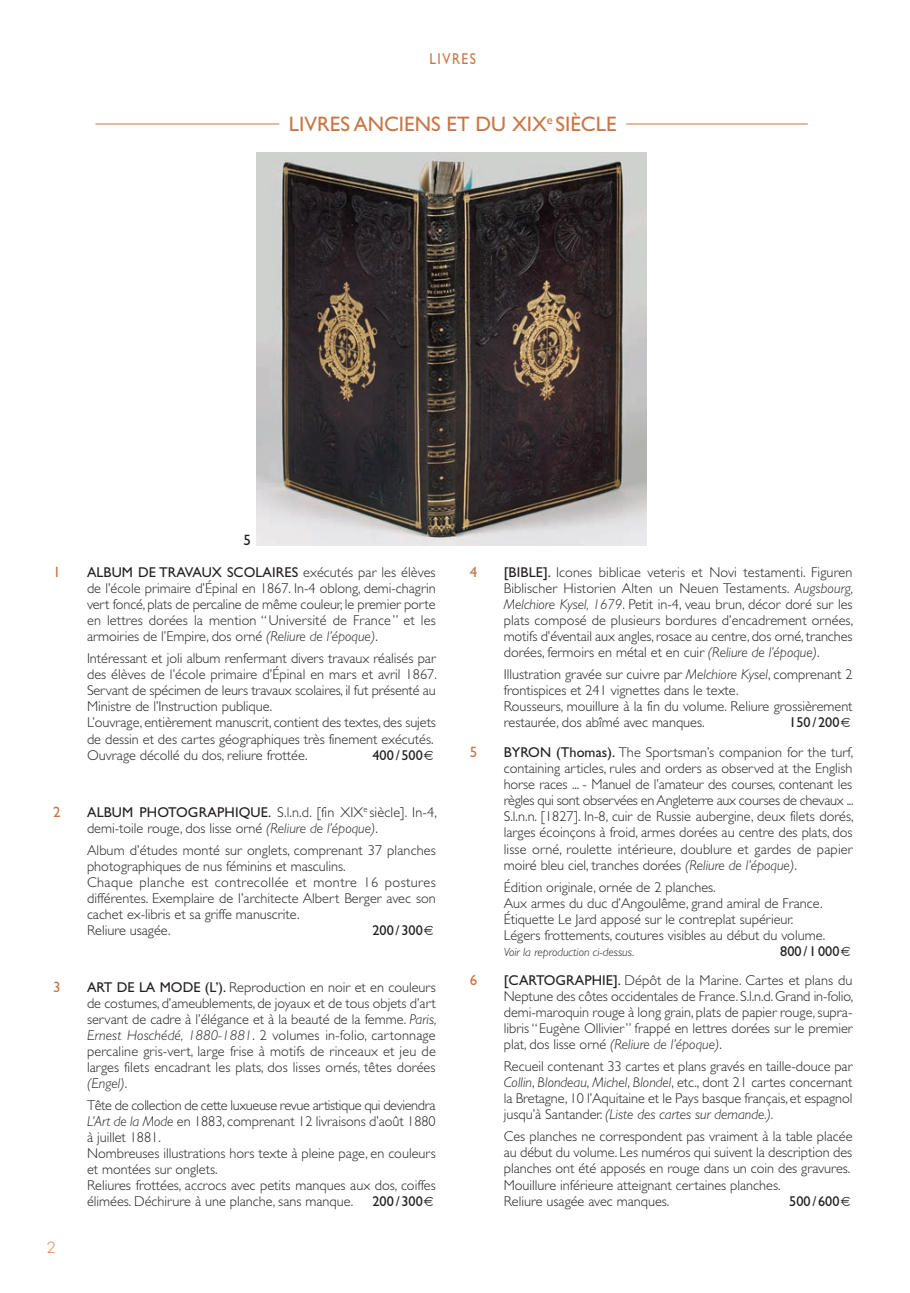
<style>
.page{position:relative;width:910px;height:1293px;background:#fff}
.page>*{position:absolute;margin:0;border:0;box-sizing:border-box;transform-origin:0 0}
.t1{font:21px "Gill Sans";color:#c97644}
.t2{font:15.75px "Gill Sans";letter-spacing:.11em;color:#c97644;scale:.85 1}
.t3{font:15px "Gill Sans";color:#c97644}
.t4{font:300 15px "Futura";color:#c97644}
.t5{font:15px "Gill Sans";color:#231f20}
.t6{font:300 14.25px/16px "Gill Sans";color:#231f20}
.t7{font:14.25px "Gill Sans";color:#231f20}
.t8{font:italic 300 12px "Gill Sans";color:#231f20}
.s1{font-weight:400}
.s2{font-style:italic}
</style>
<div class="page">
<hr style="left:626px;top:124px;width:182px;height:1px;background:#c97644">
<hr style="left:96px;top:124px;width:183px;height:1px;background:#c97644">
<img style="left:256px;top:152px;width:390px;height:393px">
<p class="t2" style="left:429px;top:53px;width:56px">LIVRES</p>
<h1 class="t1" style="left:289px;top:117px;width:329px">LIVRES ANCIENS ET DU XIX<sup>e</sup> SIÈCLE</h1>
<p class="t5" style="left:243px;top:535px;width:9px">5</p>
<p class="t3" style="left:53px;top:566px;width:9px">1</p>
<p class="t6" style="left:87px;top:565px;width:350px;text-align:justify"><span class="s1">ALBUM DE TRAVAUX SCOLAIRES</span> exécutés par les élèves de l’école primaire d’Épinal en 1867. In-4 oblong, demi-chagrin vert foncé, plats de percaline de même couleur, le premier porte en lettres dorées la mention “Université de France” et les armoiries de l’Empire, dos orné <span class="s2">(Reliure de l’époque)</span>.</p>
<p class="t6" style="left:87px;top:652px;width:351px">Intéressant et joli album renfermant divers travaux réalisés par des élèves de l’école primaire d’Épinal en mars et avril 1867.<br>Servant de spécimen de leurs travaux scolaires, il fut présenté au Ministre de l’Instruction publique.<br>L’ouvrage, entièrement manuscrit, contient des textes, des sujets de dessin et des cartes géographiques très finement exécutés.<br>Ouvrage décollé du dos, reliure frottée.</p>
<p class="t7" style="left:372px;top:749px;width:52px">400/500</p>
<p class="t3" style="left:53px;top:806px;width:9px">2</p>
<p class="t6" style="left:87px;top:805px;width:351px"><span class="s1">ALBUM PHOTOGRAPHIQUE.</span> S.l.n.d. [fin XIX<sup>e</sup> siècle]. In-4, demi-toile rouge, dos lisse orné <span class="s2">(Reliure de l’époque)</span>.</p>
<p class="t6" style="left:87px;top:843px;width:350px">Album d’études monté sur onglets, comprenant 37 planches photographiques de nus féminins et masculins.<br>Chaque planche est contrecollée et montre 16 postures différentes. Exemplaire de l’architecte Albert Berger avec son cachet ex-libris et sa griffe manuscrite.<br>Reliure usagée.</p>
<p class="t7" style="left:372px;top:925px;width:52px">200 / 300</p>
<p class="t3" style="left:53px;top:981px;width:9px">3</p>
<p class="t6" style="left:87px;top:980px;width:351px;text-align:justify"><span class="s1">ART DE LA MODE (L’).</span> Reproduction en noir et en couleurs de costumes, d’ameublements, de joyaux et de tous objets d’art servant de cadre à l’élégance et à la beauté de la femme. <span class="s2">Paris, Ernest Hoschédé, 1880-1881</span>. 2 volumes in-folio, cartonnage percaline gris-vert, large frise à motifs de rinceaux et jeu de larges filets encadrant les plats, dos lisses ornés, têtes dorées <span class="s2">(Engel)</span>.</p>
<p class="t6" style="left:87px;top:1098px;width:350px">Tête de collection de cette luxueuse revue artistique qui deviendra <span class="s2">L’Art de la Mode</span> en 1883, comprenant 12 livraisons d’août 1880 à juillet 1881.<br>Nombreuses illustrations hors texte à pleine page, en couleurs et montées sur onglets.<br>Reliures frottées, accrocs avec petits manques aux dos, coiffes élimées. Déchirure à une planche, sans manque.</p>
<p class="t7" style="left:372px;top:1196px;width:52px">200 / 300</p>
<p class="t4" style="left:47px;top:1240px;width:11px">2</p>
<p class="t3" style="left:470px;top:566px;width:9px">4</p>
<p class="t6" style="left:504px;top:565px;width:351px;text-align:justify"><span class="s1">[BIBLE].</span> Icones biblicae veteris et Novi testamenti. Figuren Biblischer Historien Alten un Neuen Testaments. <span class="s2">Augsbourg, Melchiore Kysel, 1679</span>. Petit in-4, veau brun, décor doré sur les plats composé de plusieurs bordures d’encadrement ornées, motifs d’éventail aux angles, rosace au centre, dos orné, tranches dorées, fermoirs en métal et en cuir <span class="s2">(Reliure de l’époque)</span>.</p>
<p class="t6" style="left:504px;top:668px;width:350px">Illustration gravée sur cuivre par <span class="s2">Melchiore Kysel</span>, comprenant 2 frontispices et 241 vignettes dans le texte.<br>Rousseurs, mouillure à la fin du volume. Reliure grossièrement restaurée, dos abîmé avec manques.</p>
<p class="t7" style="left:789px;top:717px;width:52px">150 / 200</p>
<p class="t3" style="left:470px;top:747px;width:9px">5</p>
<p class="t6" style="left:504px;top:746px;width:351px;text-align:justify"><span class="s1">BYRON (Thomas).</span> The Sportsman’s companion for the turf, containing articles, rules and orders as observed at the English horse races ... - Manuel de l’amateur des courses, contenant les règles qui sont observées en Angleterre aux courses de chevaux ...<br>S.l.n.n. [1827]. In-8, cuir de Russie aubergine, deux filets dorés, larges écoinçons à froid, armes dorées au centre des plats, dos lisse orné, roulette intérieure, doublure et gardes de papier moiré bleu ciel, tranches dorées <span class="s2">(Reliure de l’époque)</span>.</p>
<p class="t6" style="left:504px;top:880px;width:323px">Édition originale, ornée de 2 planches.<br>Aux armes du duc d’Angoulême, grand amiral de France.<br>Étiquette Le Jard apposé sur le contreplat supérieur.<br>Légers frottements, coutures visibles au début du volume.</p>
<p class="t8" style="left:504px;top:947px;width:132px">Voir la reproduction ci-dessus.</p>
<p class="t7" style="left:780px;top:946px;width:61px">800 / 1000</p>
<p class="t3" style="left:470px;top:974px;width:9px">6</p>
<p class="t6" style="left:504px;top:973px;width:351px;text-align:justify"><span class="s1">[CARTOGRAPHIE].</span> Dépôt de la Marine. Cartes et plans du Neptune des côtes occidentales de France. S.l.n.d. Grand in-folio, demi-maroquin rouge à long grain, plats de papier rouge, supra&shy;libris “ Eugène Ollivier” frappé en lettres dorées sur le premier plat, dos lisse orné <span class="s2">(Reliure de l’époque)</span>.</p>
<p class="t6" style="left:504px;top:1059px;width:350px;text-align:justify">Recueil contenant 33 cartes et plans gravés en taille-douce par <span class="s2">Collin</span>, <span class="s2">Blondeau</span>, <span class="s2">Michel</span>, <span class="s2">Blondel</span>, etc., dont 21 cartes concernant la Bretagne, 10 l’Aquitaine et le Pays basque français, et espagnol jusqu’à Santander. <span class="s2">(Liste des cartes sur demande.).</span></p>
<p class="t6" style="left:504px;top:1130px;width:350px">Ces planches ne correspondent pas vraiment à la table placée au début du volume. Les numéros qui suivent la description des planches ont été apposés en rouge dans un coin des gravures.<br>Mouillure inférieure atteignant certaines planches.<br>Reliure usagée avec manques.</p>
<p class="t7" style="left:789px;top:1195px;width:52px">500 / 600</p>
</div>
